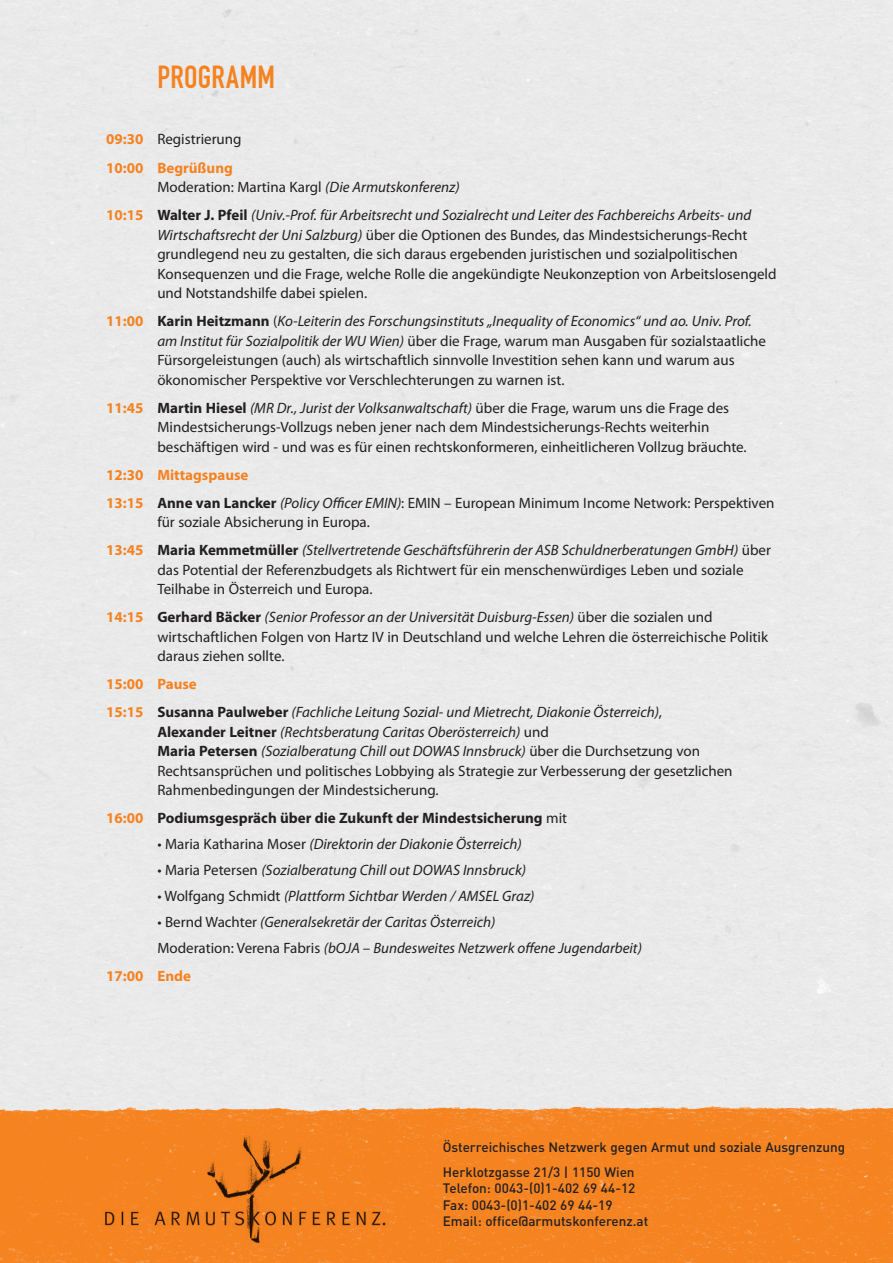
<style>
.page{position:relative;width:893px;height:1263px;background:#fff}
.page>*{position:absolute;margin:0;border:0;box-sizing:border-box;transform-origin:0 0}
.t1{font:31.5px "DIN Engschrift";letter-spacing:.01em;color:#f58220}
.t2{font:15px/19.5px "Myriad Pro";color:#231f20}
.t3{font:italic 15px/28px "Myriad Pro";color:#231f20}
.t4{font:700 15px "Myriad Pro";color:#231f20}
.t5{font:700 15px/28px "Myriad Pro";color:#f58220}
.t6{font:500 13.5px/16.5px "DIN";color:#231f20}
.s1{font-weight:400;color:#231f20}
.s2{font-style:normal}
.s3{font-weight:700;font-style:normal;color:#f58220}
.s4{font-weight:700;font-style:normal}
.s5{font-style:italic}
.s6{font-weight:700;color:#f58220}
.s7{font-weight:700}
.s8{color:#f58220}
.s9{font-weight:400}
</style>
<div class="page">
<img style="left:0;top:0;width:893px;height:1263px">
<img style="left:170px;top:1107px;width:523px;height:4px">
<img style="left:90px;top:1118px;width:310px;height:133px">
<h1 class="t1" style="left:157px;top:59px;width:119px">PROGRAMM</h1>
<p class="t5" style="left:106px;top:125px;width:137px">09:30 <span class="s1">Registrierung<br></span>10:00 Begrüßung</p>
<p class="t3" style="left:106px;top:173px;width:646px;text-indent:51px"><span class="s2">Moderation: Martina Kargl</span> (Die Armutskonferenz)<br><span class="s3">10:15</span> <span class="s4">Walter J. Pfeil</span> (Univ.-Prof. für Arbeitsrecht und Sozialrecht und Leiter des Fachbereichs Arbeits- und</p>
<p class="t2" style="left:157px;top:224px;width:621px"><span class="s5">Wirtschaftsrecht der Uni Salzburg)</span> über die Optionen des Bundes, das Mindestsicherungs-Recht grundlegend neu zu gestalten, die sich daraus ergebenden juristischen und sozialpolitischen Konsequenzen und die Frage, welche Rolle die angekündigte Neukonzeption von Arbeitslosengeld und Notstandshilfe dabei spielen.</p>
<p class="t2" style="left:157px;top:311px;width:610px;text-indent:-51px"><span class="s6">11:00</span> <span class="s7">Karin Heitzmann</span> (<span class="s5">Ko-Leiterin des Forschungsinstituts „Inequality of Economics“ und ao. Univ. Prof. am Institut für Sozialpolitik der WU Wien)</span> über die Frage, warum man Ausgaben für sozialstaatliche Fürsorgeleistungen (auch) als wirtschaftlich sinnvolle Investition sehen kann und warum aus ökonomischer Perspektive vor Verschlechterungen zu warnen ist.</p>
<p class="t2" style="left:157px;top:397px;width:591px;text-indent:-51px"><span class="s6">11:45</span> <span class="s7">Martin Hiesel</span> <span class="s5">(MR Dr., Jurist der Volksanwaltschaft)</span> über die Frage, warum uns die Frage des<br>Mindestsicherungs-Vollzugs neben jener nach dem Mindestsicherungs-Rechts weiterhin beschäftigen wird - und was es für einen rechtskonformeren, einheitlicheren Vollzug bräuchte.</p>
<p class="t2" style="left:106px;top:460px;width:670px;line-height:28px"><span class="s6">12:30 Mittagspause<br>13:15</span> <span class="s7">Anne van Lancker</span> <span class="s5">(Policy Officer EMIN)</span>: EMIN – European Minimum Income Network: Perspektiven</p>
<p class="t3" style="left:106px;top:508px;width:666px;text-indent:51px"><span class="s2">für soziale Absicherung in Europa.<br></span><span class="s3">13:45</span> <span class="s4">Maria Kemmetmüller</span> (Stellvertretende Geschäftsführerin der ASB Schuldnerberatungen GmbH) <span class="s2">über</span></p>
<p class="t2" style="left:157px;top:559px;width:588px">das Potential der Referenzbudgets als Richtwert für ein menschenwürdiges Leben und soziale<br>Teilhabe in Österreich und Europa.</p>
<p class="t2" style="left:157px;top:607px;width:612px;text-indent:-51px"><span class="s6">14:15</span> <span class="s7">Gerhard Bäcker</span> <span class="s5">(Senior Professor an der Universität Duisburg-Essen)</span> über die sozialen und wirtschaftlichen Folgen von Hartz IV in Deutschland und welche Lehren die österreichische Politik daraus ziehen sollte.</p>
<p class="t3" style="left:106px;top:670px;width:557px"><span class="s3">15:00 Pause<br>15:15</span> <span class="s4">Susanna Paulweber</span> (Fachliche Leitung Sozial- und Mietrecht, Diakonie Österreich)<span class="s2">,</span></p>
<p class="t2" style="left:157px;top:722px;width:577px"><span class="s7">Alexander Leitner</span> <span class="s5">(Rechtsberatung Caritas Oberösterreich)</span> und<br><span class="s7">Maria Petersen</span> <span class="s5">(Sozialberatung Chill out DOWAS Innsbruck)</span> über die Durchsetzung von Rechtsansprüchen und politisches Lobbying als Strategie zur Verbesserung der gesetzlichen Rahmenbedingungen der Mindestsicherung.</p>
<p class="t4" style="left:106px;top:808px;width:462px"><span class="s8">16:00</span> Podiumsgespräch über die Zukunft der Mindestsicherung <span class="s9">mit</span></p>
<p class="t3" style="left:157px;top:830px;width:366px"><span class="s2">• Maria Katharina Moser</span> (Direktorin der Diakonie Österreich)</p>
<p class="t3" style="left:157px;top:855px;width:370px"><span class="s2">• Maria Petersen</span> (Sozialberatung Chill out DOWAS Innsbruck)</p>
<p class="t3" style="left:157px;top:881px;width:379px"><span class="s2">• Wolfgang Schmidt</span> (Plattform Sichtbar Werden / AMSEL Graz)</p>
<p class="t3" style="left:157px;top:908px;width:486px;line-height:25.8px"><span class="s2">• Bernd Wachter</span> (Generalsekretär der Caritas Österreich)<br><span class="s2">Moderation: Verena Fabris</span> (bOJA – Bundesweites Netzwerk offene Jugendarbeit)</p>
<p class="t5" style="left:106px;top:961px;width:86px">17:00 Ende</p>
<p class="t6" style="left:443px;top:1134px;width:404px;line-height:25px">Österreichisches Netzwerk gegen Armut und soziale Ausgrenzung<br>Herklotzgasse 21/3 | 1150 Wien</p>
<p class="t6" style="left:443px;top:1180px;width:207px">Telefon: 0043-(0)1-402 69 44-12<br>Fax: 0043-(0)1-402 69 44-19<br>Email: office@armutskonferenz.at</p>
</div>
